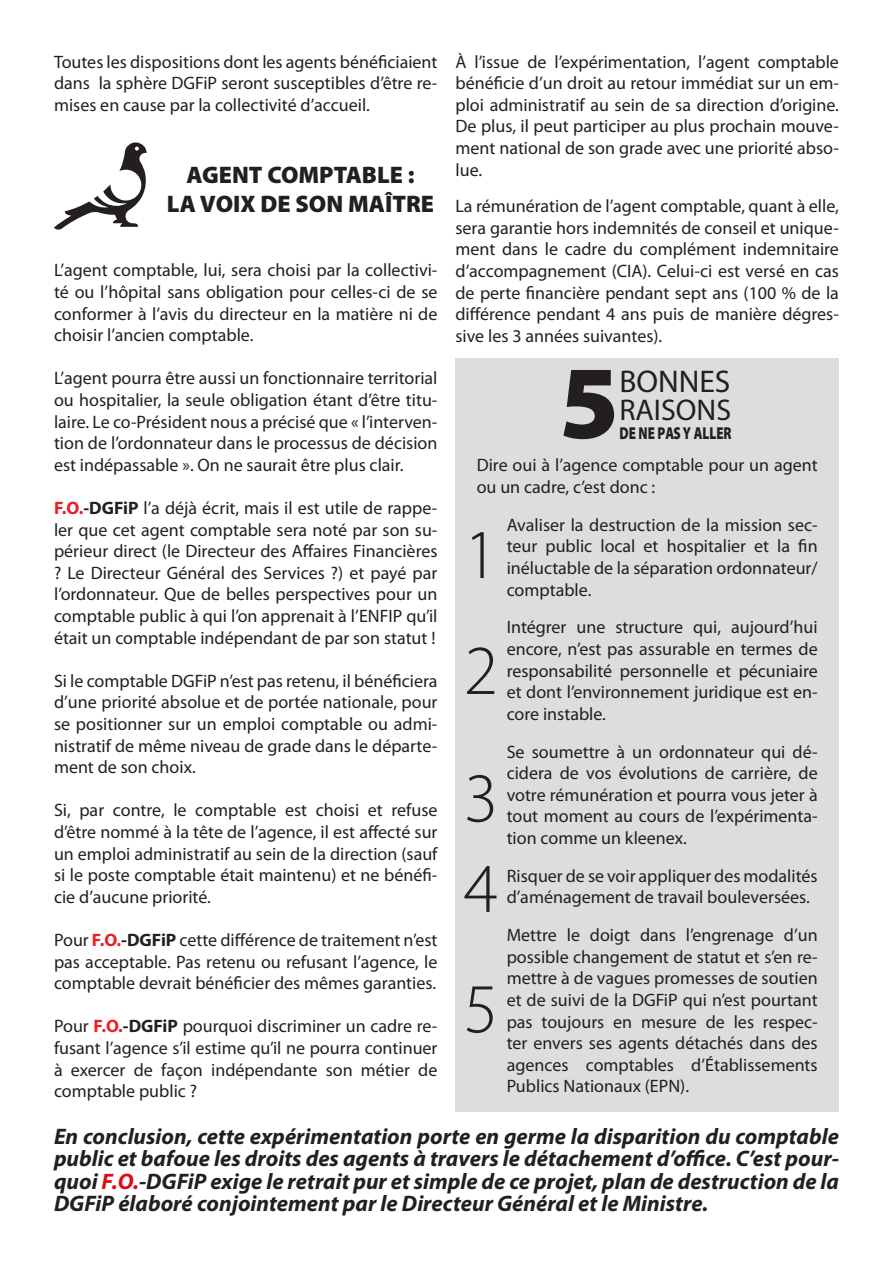
<style>
.page{position:relative;width:893px;height:1263px;background:#fff}
.page>*{position:absolute;margin:0;border:0;box-sizing:border-box;transform-origin:0 0}
.t1{font:900 104.7px "Myriad Pro";color:#231f20}
.t2{font:300 70.5px "Myriad Pro";color:#231f20}
.t3{font:31.5px "Myriad Pro";color:#231f20}
.t4{font:30px "Myriad Pro";color:#231f20}
.t5{font:900 24px "Myriad Pro";color:#231f20}
.t6{font:italic 700 22.5px/22.5px "Myriad Pro";color:#231f20;text-align:justify}
.t7{font:18px/21.6px "Myriad Pro";color:#231f20;text-align:justify}
.t8{font:900 17.25px "Myriad Pro";color:#231f20;scale:.76 1}
.s1{font-weight:700;color:#ee1d23}
.s2{font-weight:700}
.s3{color:#e30713}
</style>
<div class="page">
<div style="left:455px;top:358px;width:384px;height:754px;background:#dedddd"></div>
<svg style="left:54px;top:142px;width:93px;height:88px"></svg>
<p class="t7" style="left:54px;top:50px;width:385px">Toutes les dispositions dont les agents bénéficiaient dans la sphère DGFiP seront susceptibles d’être re&shy;mises en cause par la collectivité d’accueil.</p>
<p class="t5" style="left:187px;top:161px;width:230px">AGENT COMPTABLE :</p>
<p class="t5" style="left:167px;top:190px;width:269px">LA VOIX DE SON MAÎTRE</p>
<p class="t7" style="left:54px;top:259px;width:385px">L’agent comptable, lui, sera choisi par la collectivi&shy;té ou l’hôpital sans obligation pour celles-ci de se conformer à l’avis du directeur en la matière ni de choisir l’ancien comptable.</p>
<p class="t7" style="left:54px;top:367px;width:385px">L’agent pourra être aussi un fonctionnaire territorial ou hospitalier, la seule obligation étant d’être titu&shy;laire. Le co-Président nous a précisé que « l’interven&shy;tion de l’ordonnateur dans le processus de décision est indépassable ». On ne saurait être plus clair.</p>
<p class="t7" style="left:54px;top:497px;width:385px"><span class="s1">F.O.</span><span class="s2">-DGFiP</span> l’a déjà écrit, mais il est utile de rappe&shy;ler que cet agent comptable sera noté par son su&shy;périeur direct (le Directeur des Affaires Financières ? Le Directeur Général des Services ?) et payé par l’ordonnateur. Que de belles perspectives pour un comptable public à qui l’on apprenait à l’ENFIP qu’il était un comptable indépendant de par son statut !</p>
<p class="t7" style="left:54px;top:670px;width:385px">Si le comptable DGFiP n’est pas retenu, il bénéficiera d’une priorité absolue et de portée nationale, pour se positionner sur un emploi comptable ou admi&shy;nistratif de même niveau de grade dans le départe&shy;ment de son choix.</p>
<p class="t7" style="left:54px;top:799px;width:385px">Si, par contre, le comptable est choisi et refuse d’être nommé à la tête de l’agence, il est affecté sur un emploi administratif au sein de la direction (sauf si le poste comptable était maintenu) et ne bénéfi&shy;cie d’aucune priorité.</p>
<p class="t7" style="left:54px;top:929px;width:385px">Pour <span class="s1">F.O.</span><span class="s2">-DGFiP</span> cette différence de traitement n’est pas acceptable. Pas retenu ou refusant l’agence, le comptable devrait bénéficier des mêmes garanties.</p>
<p class="t7" style="left:54px;top:1015px;width:385px">Pour <span class="s1">F.O.</span><span class="s2">-DGFiP</span> pourquoi discriminer un cadre re&shy;fusant l’agence s’il estime qu’il ne pourra continuer à exercer de façon indépendante son métier de comptable public ?</p>
<p class="t7" style="left:455px;top:50px;width:385px">À l’issue de l’expérimentation, l’agent comptable bénéficie d’un droit au retour immédiat sur un em&shy;ploi administratif au sein de sa direction d’origine.<br>De plus, il peut participer au plus prochain mouve&shy;ment national de son grade avec une priorité abso&shy;lue.</p>
<p class="t7" style="left:455px;top:195px;width:385px">La rémunération de l’agent comptable, quant à elle, sera garantie hors indemnités de conseil et unique&shy;ment dans le cadre du complément indemnitaire d’accompagnement (CIA). Celui-ci est versé en cas de perte financière pendant sept ans (100 % de la différence pendant 4 ans puis de manière dégres&shy;sive les 3 années suivantes).</p>
<h1 class="t1" style="left:559px;top:343px;width:62px">5</h1>
<h3 class="t3" style="left:619px;top:362px;width:113px">BONNES</h3>
<h3 class="t4" style="left:619px;top:391px;width:113px">RAISONS</h3>
<p class="t8" style="left:619px;top:423px;width:149px">DE NE PAS Y ALLER</p>
<p class="t7" style="left:477px;top:454px;width:342px">Dire oui à l’agence comptable pour un agent ou un cadre, c’est donc :</p>
<p class="t7" style="left:507px;top:514px;width:313px">Avaliser la destruction de la mission sec&shy;teur public local et hospitalier et la fin inéluctable de la séparation ordonnateur/ comptable.</p>
<p class="t7" style="left:507px;top:616px;width:313px">Intégrer une structure qui, aujourd’hui encore, n’est pas assurable en termes de responsabilité personnelle et pécuniaire et dont l’environnement juridique est en&shy;core instable.</p>
<p class="t7" style="left:507px;top:740px;width:313px">Se soumettre à un ordonnateur qui dé&shy;cidera de vos évolutions de carrière, de votre rémunération et pourra vous jeter à tout moment au cours de l’expérimenta&shy;tion comme un kleenex.</p>
<p class="t7" style="left:507px;top:865px;width:313px">Risquer de se voir appliquer des modalités d’aménagement de travail bouleversées.</p>
<p class="t7" style="left:507px;top:924px;width:313px">Mettre le doigt dans l’engrenage d’un possible changement de statut et s’en re&shy;mettre à de vagues promesses de soutien et de suivi de la DGFiP qui n’est pourtant pas toujours en mesure de les respec&shy;ter envers ses agents détachés dans des agences comptables d’Établissements Publics Nationaux (EPN).</p>
<p class="t2" style="left:464px;top:512px;width:36px">1</p>
<p class="t2" style="left:464px;top:628px;width:36px">2</p>
<p class="t2" style="left:464px;top:756px;width:36px">3</p>
<p class="t2" style="left:464px;top:846px;width:36px">4</p>
<p class="t2" style="left:464px;top:966px;width:36px">5</p>
<p class="t6" style="left:54px;top:1124px;width:786px">En conclusion, cette expérimentation porte en germe la disparition du comptable public et bafoue les droits des agents à travers le détachement d’office. C’est pour&shy;quoi <span class="s3">F.O.</span>-DGFiP exige le retrait pur et simple de ce projet, plan de destruction de la DGFiP élaboré conjointement par le Directeur Général et le Ministre.</p>
</div>
